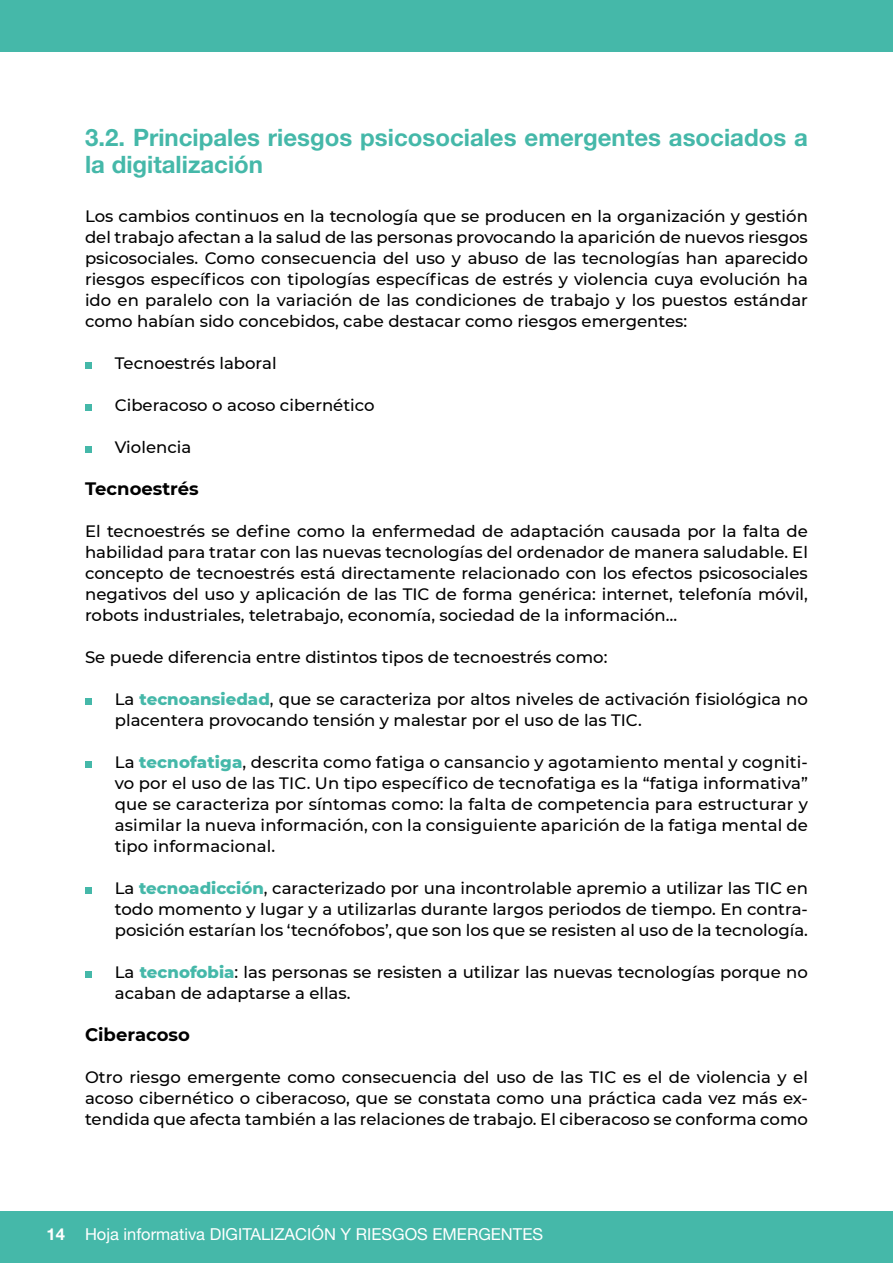
<style>
.page{position:relative;width:893px;height:1263px;background:#fff}
.page>*{position:absolute;margin:0;border:0;box-sizing:border-box;transform-origin:0 0}
.t1{font:700 24px/27px "Helvetica Neue";color:#45b8a9}
.t2{font:700 18px "Montserrat";color:#000}
.t3{font:500 16.5px/21px "Montserrat";color:#000;text-align:justify}
.t4{font:16.5px "Helvetica Neue";color:#fff}
.s1{font-weight:800;color:#45b8a9}
.s2{font-weight:700}
</style>
<div class="page">
<div style="left:0;top:1212px;width:893px;height:51px;background:#45b8a9"></div>
<div style="left:0;top:0;width:893px;height:51px;background:#45b8a9"></div>
<svg style="left:85px;top:363px;width:6px;height:6px"></svg>
<svg style="left:85px;top:405px;width:6px;height:6px"></svg>
<svg style="left:85px;top:447px;width:6px;height:6px"></svg>
<svg style="left:85px;top:699px;width:6px;height:6px"></svg>
<svg style="left:85px;top:762px;width:6px;height:6px"></svg>
<svg style="left:85px;top:888px;width:6px;height:6px"></svg>
<svg style="left:85px;top:972px;width:6px;height:6px"></svg>
<h1 class="t1" style="left:85px;top:124px;width:724px">3.2. Principales riesgos psicosociales emergentes asociados a la digitalización</h1>
<p class="t3" style="left:85px;top:205px;width:724px">Los cambios continuos en la tecnología que se producen en la organización y gestión del trabajo afectan a la salud de las personas provocando la aparición de nuevos riesgos psicosociales. Como consecuencia del uso y abuso de las tecnologías han aparecido riesgos específicos con tipologías específicas de estrés y violencia cuya evolución ha ido en paralelo con la variación de las condiciones de trabajo y los puestos estándar como habían sido concebidos, cabe destacar como riesgos emergentes:</p>
<p class="t3" style="left:115px;top:352px;width:163px">Tecnoestrés laboral</p>
<p class="t3" style="left:115px;top:394px;width:261px">Ciberacoso o acoso cibernético</p>
<p class="t3" style="left:115px;top:436px;width:78px">Violencia</p>
<p class="t2" style="left:85px;top:476px;width:115px">Tecnoestrés</p>
<p class="t3" style="left:85px;top:520px;width:724px">El tecnoestrés se define como la enfermedad de adaptación causada por la falta de habilidad para tratar con las nuevas tecnologías del ordenador de manera saludable. El concepto de tecnoestrés está directamente relacionado con los efectos psicosociales negativos del uso y aplicación de las TIC de forma genérica: internet, telefonía móvil, robots industriales, teletrabajo, economía, sociedad de la información…</p>
<p class="t3" style="left:85px;top:646px;width:524px">Se puede diferencia entre distintos tipos de tecnoestrés como:</p>
<p class="t3" style="left:115px;top:688px;width:695px">La <span class="s1">tecnoansiedad</span>, que se caracteriza por altos niveles de activación fisiológica no placentera provocando tensión y malestar por el uso de las TIC.</p>
<p class="t3" style="left:115px;top:751px;width:695px">La <span class="s1">tecnofatiga</span>, descrita como fatiga o cansancio y agotamiento mental y cogniti&shy;vo por el uso de las TIC. Un tipo específico de tecnofatiga es la “fatiga informativa” que se caracteriza por síntomas como: la falta de competencia para estructurar y asimilar la nueva información, con la consiguiente aparición de la fatiga mental de tipo informacional.</p>
<p class="t3" style="left:115px;top:877px;width:695px">La <span class="s1">tecnoadicción</span>, caracterizado por una incontrolable apremio a utilizar las TIC en todo momento y lugar y a utilizarlas durante largos periodos de tiempo. En contra&shy;posición estarían los ‘tecnófobos’, que son los que se resisten al uso de la tecnología.</p>
<p class="t3" style="left:115px;top:961px;width:695px">La <span class="s1">tecnofobia</span>: las personas se resisten a utilizar las nuevas tecnologías porque no acaban de adaptarse a ellas.</p>
<p class="t2" style="left:85px;top:1022px;width:106px">Ciberacoso</p>
<p class="t3" style="left:85px;top:1066px;width:724px">Otro riesgo emergente como consecuencia del uso de las TIC es el de violencia y el acoso cibernético o ciberacoso, que se constata como una práctica cada vez más ex&shy;tendida que afecta también a las relaciones de trabajo. El ciberacoso se conforma como</p>
<p class="t4" style="left:47px;top:1224px;width:498px"><span class="s2">14</span> Hoja informativa DIGITALIZACIÓN Y RIESGOS EMERGENTES</p>
</div>
